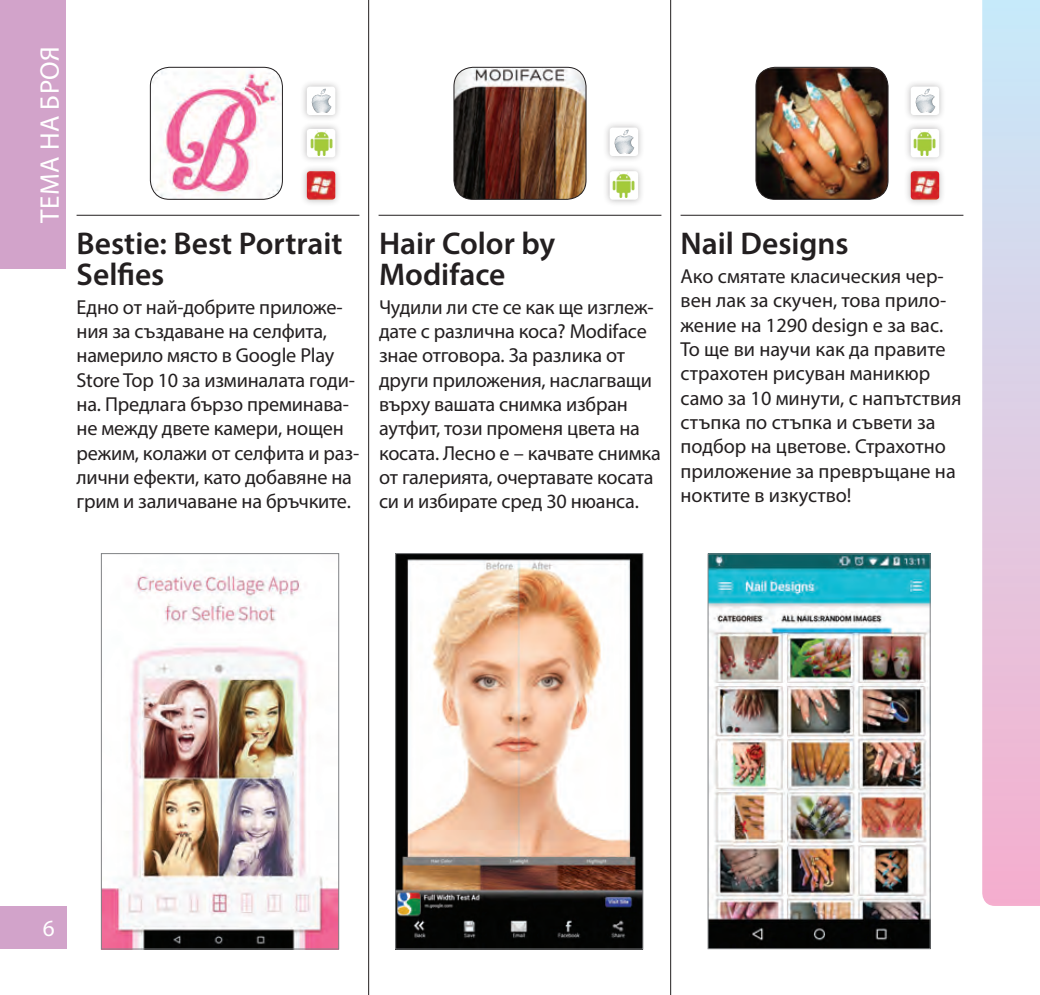
<style>
.page{position:relative;width:1040px;height:995px;background:#fff}
.page>*{position:absolute;margin:0;border:0;box-sizing:border-box;transform-origin:0 0}
.t1{font:600 31.5px/30.6px "Myriad Pro";color:#231f20}
.t2{font:27px "Myriad Pro";letter-spacing:.02em;color:#fff}
.t3{font:23.4px "Myriad Pro";color:#fff}
.t4{font:20.25px/24.3px "Myriad Pro";letter-spacing:-.01em;color:#231f20}
</style>
<div class="page">
<div style="left:602px;top:164px;width:43px;height:42px;background:#231f20;opacity:.3"></div>
<div style="left:609px;top:171px;width:29px;height:29px;background:#fff;border-radius:3px"></div>
<img style="left:612px;top:173px;width:23px;height:25px">
<div style="left:602px;top:121px;width:43px;height:42px;background:#231f20;opacity:.3"></div>
<div style="left:609px;top:128px;width:29px;height:28px;background:#fff;border-radius:3px"></div>
<svg style="left:614px;top:130px;width:20px;height:24px"></svg>
<hr style="left:378px;top:215px;width:283px;height:1px;background:#231f20">
<hr style="left:368px;top:0;width:1px;height:995px;background:#231f20">
<hr style="left:670px;top:0;width:1px;height:995px;background:#231f20">
<img style="left:454px;top:67px;width:132px;height:132px">
<div style="left:453px;top:67px;width:133px;height:133px;border:1px solid #231f20;border-radius:19px"></div>
<hr style="left:77px;top:215px;width:282px;height:1px;background:#231f20">
<img style="left:150px;top:67px;width:132px;height:132px">
<div style="left:150px;top:67px;width:133px;height:133px;border:1px solid #231f20;border-radius:19px"></div>
<hr style="left:680px;top:215px;width:283px;height:1px;background:#231f20">
<img style="left:756px;top:67px;width:132px;height:132px">
<div style="left:755px;top:67px;width:133px;height:133px;border:1px solid #231f20;border-radius:19px"></div>
<img style="left:103px;top:574px;width:234px;height:373px">
<div style="left:101px;top:553px;width:238px;height:396px;border:1px solid #808285"></div>
<img style="left:709px;top:556px;width:219px;height:391px">
<div style="left:707px;top:554px;width:223px;height:395px;border:1px solid #808285"></div>
<img style="left:397px;top:555px;width:244px;height:392px">
<div style="left:395px;top:553px;width:248px;height:396px;border:1px solid #808285"></div>
<div style="left:903px;top:80px;width:42px;height:42px;background:#231f20;opacity:.3"></div>
<div style="left:910px;top:87px;width:29px;height:28px;background:#fff;border-radius:3px"></div>
<svg style="left:915px;top:89px;width:20px;height:24px"></svg>
<div style="left:903px;top:122px;width:42px;height:42px;background:#231f20;opacity:.3"></div>
<div style="left:910px;top:129px;width:29px;height:28px;background:#fff;border-radius:3px"></div>
<img style="left:913px;top:131px;width:23px;height:25px">
<div style="left:903px;top:164px;width:42px;height:42px;background:#231f20;opacity:.3"></div>
<img style="left:910px;top:171px;width:29px;height:29px">
<div style="left:300px;top:80px;width:42px;height:42px;background:#231f20;opacity:.3"></div>
<div style="left:307px;top:87px;width:28px;height:28px;background:#fff;border-radius:3px"></div>
<svg style="left:312px;top:89px;width:19px;height:24px"></svg>
<div style="left:300px;top:122px;width:42px;height:42px;background:#231f20;opacity:.3"></div>
<div style="left:307px;top:129px;width:28px;height:28px;background:#fff;border-radius:3px"></div>
<img style="left:310px;top:131px;width:23px;height:25px">
<div style="left:300px;top:164px;width:42px;height:42px;background:#231f20;opacity:.3"></div>
<img style="left:307px;top:171px;width:28px;height:29px">
<div style="left:0;top:0;width:65px;height:269px;background:#d2a3ca"></div>
<div style="left:0;top:906px;width:67px;height:42px;background:#d2a3ca"></div>
<svg style="left:982px;top:0;width:58px;height:906px;background:#decce3"></svg>
<h2 class="t2" style="left:33px;top:223px;width:178px;rotate:-90deg">ТЕМА НА БРОЯ</h2>
<h1 class="t1" style="left:77px;top:228px;width:267px">Bestie: Best Portrait<br>Sel es</h1>
<p class="t4" style="left:77px;top:294px;width:284px">Едно от най-добрите приложе&shy;ния за създаване на селфита, намерило място в Google Play<br>Store Top 10 за изминалата годи&shy;на. Предлага бързо преминава&shy;не между двете камери, нощен режим, колажи от селфита и раз&shy;лични ефекти, като добавяне на грим и заличаване на бръчките.</p>
<h1 class="t1" style="left:379px;top:228px;width:178px">Hair Color by<br>Modiface</h1>
<p class="t4" style="left:379px;top:294px;width:283px">Чудили ли сте се как ще изглеж&shy;дате с различна коса? Modiface знае отговора. За разлика от други приложения, наслагващи върху вашата снимка избран аутфит, този променя цвета на косата. Лесно е – качвате снимка от галерията, очертавате косата си и избирате сред 30 нюанса.</p>
<h1 class="t1" style="left:680px;top:228px;width:170px">Nail Designs</h1>
<p class="t4" style="left:680px;top:264px;width:282px">Ако смятате класическия чер&shy;вен лак за скучен, това прило&shy;жение на 1290 design е за вас.<br>То ще ви научи как да правите страхотен рисуван маникюр само за 10 минути, с напътствия стъпка по стъпка и съвети за подбор на цветове. Страхотно приложение за превръщане на ноктите в изкуство!</p>
<p class="t3" style="left:43px;top:913px;width:13px">6</p>
</div>
